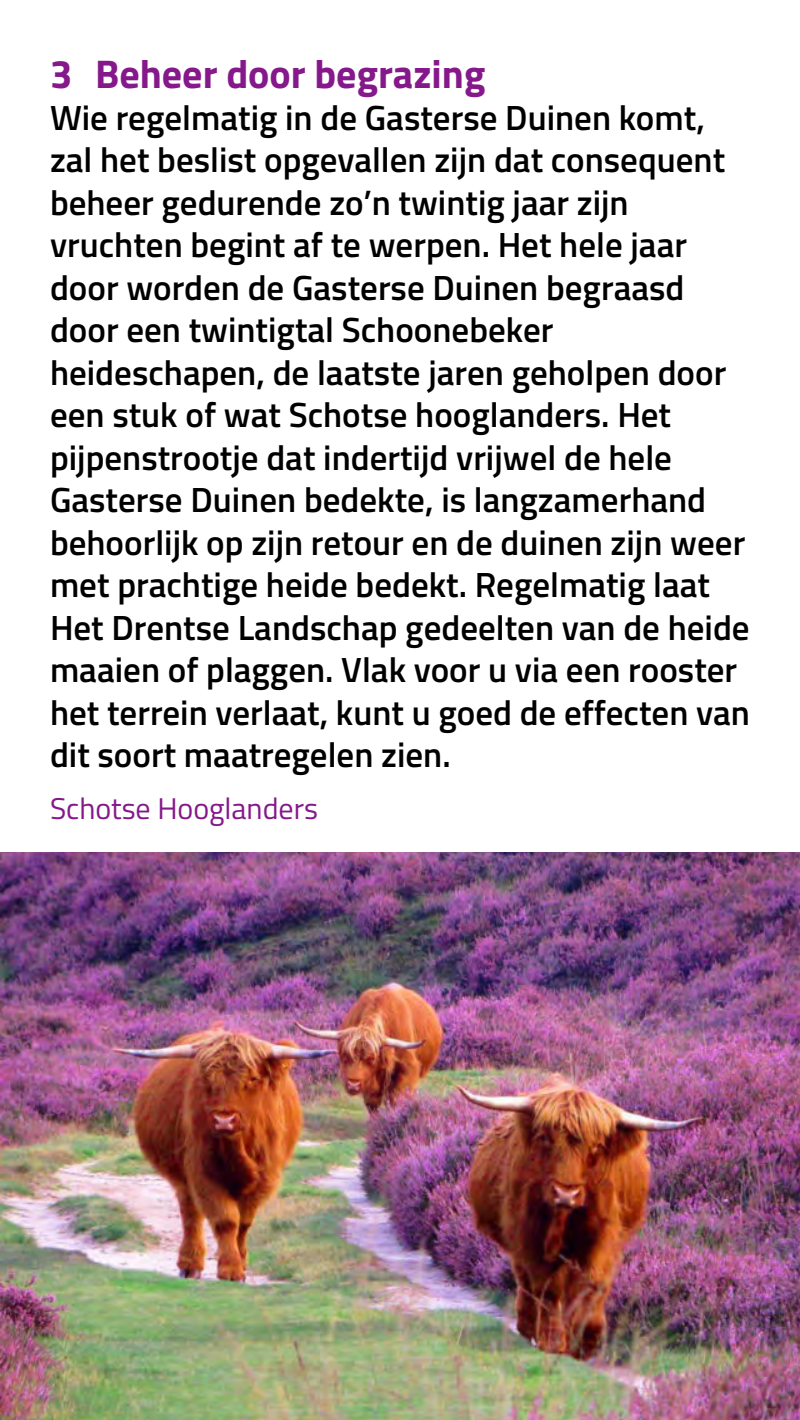
<style>
.page{position:relative;width:800px;height:1420px;background:#fff}
.page>*{position:absolute;margin:0;border:0;box-sizing:border-box;transform-origin:0 0}
.t1{font:700 40px "Titillium";color:#85188a}
.t2{font:600 35px/42.5px "Titillium";color:#000}
.t3{font:30px "Titillium";color:#85188a}
</style>
<div class="page">
<img style="left:0;top:852px;width:800px;height:568px">
<p class="t1" style="left:50px;top:43px;width:437px">3 Beheer door begrazing</p>
<p class="t2" style="left:50px;top:95px;width:701px">Wie regelmatig in de Gasterse Duinen komt, zal het beslist opgevallen zijn dat consequent beheer gedurende zo’n twintig jaar zijn vruchten begint af te werpen. Het hele jaar door worden de Gasterse Duinen begraasd door een twintigtal Schoonebeker heideschapen, de laatste jaren geholpen door een stuk of wat Schotse hooglanders. Het pijpenstrootje dat indertijd vrijwel de hele Gasterse Duinen bedekte, is langzamerhand behoorlijk op zijn retour en de duinen zijn weer met prachtige heide bedekt. Regelmatig laat Het Drentse Landschap gedeelten van de heide maaien of plaggen. Vlak voor u via een rooster het terrein verlaat, kunt u goed de effecten van dit soort maatregelen zien.</p>
<p class="t3" style="left:50px;top:786px;width:270px">Schotse Hooglanders</p>
</div>
